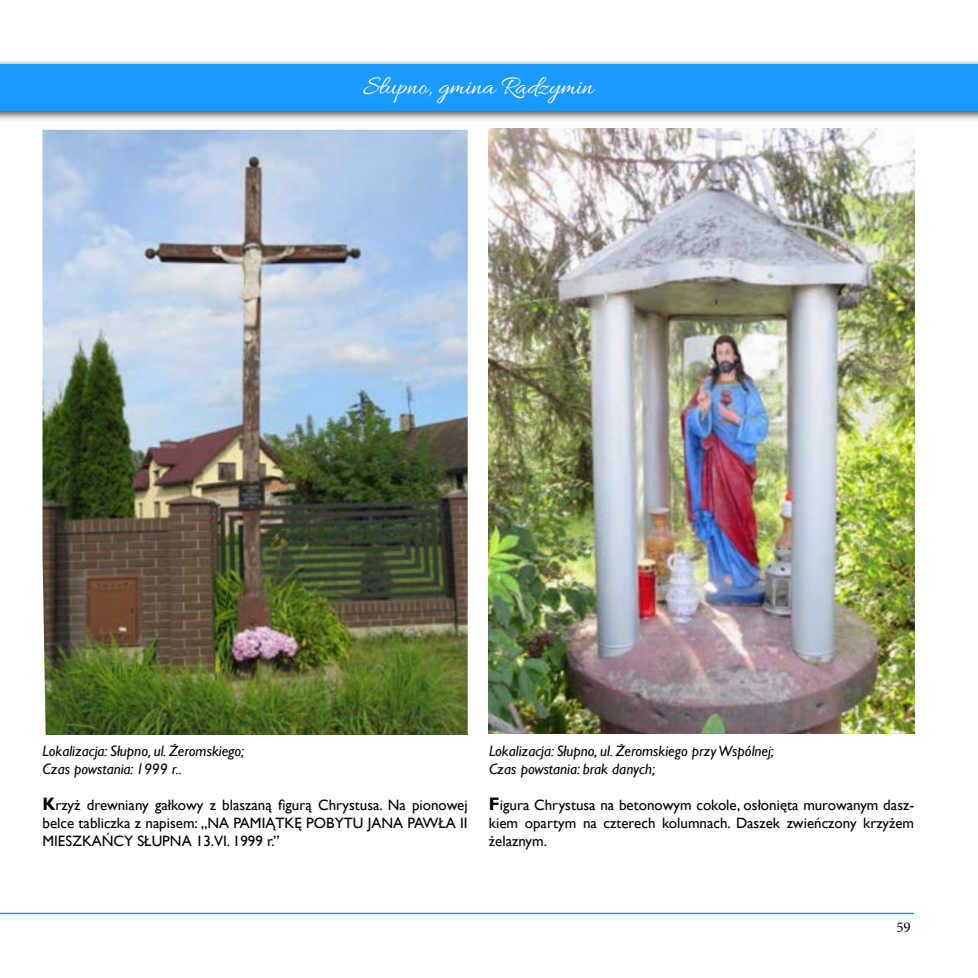
<style>
.page{position:relative;width:978px;height:978px;background:#fff}
.page>*{position:absolute;margin:0;border:0;box-sizing:border-box;transform-origin:0 0}
.t1{font:27px "Allura";color:#fff}
.t2{font:15px/18px "Gill Sans";color:#000;text-align:justify}
.t3{font:italic 15px/18px "Gill Sans";color:#000}
.t4{font:15px "Minion Pro";color:#000}
.s1{font-weight:700;font-size:18px}
</style>
<div class="page">
<div style="left:0;top:59px;width:978px;height:63px;background:#000;opacity:.75"></div>
<div style="left:0;top:64px;width:978px;height:47px;background:#1a9aff"></div>
<img style="left:43px;top:130px;width:425px;height:605px">
<img style="left:489px;top:128px;width:425px;height:605px">
<hr style="left:0;top:913px;width:914px;height:1px;background:#1a9aff">
<h1 class="t1" style="left:363px;top:72px;width:232px">Słupno, gmina Radzymin</h1>
<p class="t3" style="left:43px;top:742px;width:203px">Lokalizacja: Słupno, ul. Żeromskiego;<br>Czas powstania: 1999 r..</p>
<p class="t2" style="left:43px;top:796px;width:427px"><span class="s1">K</span>rzyż drewniany gałkowy z blaszaną figurą Chrystusa. Na pionowej belce tabliczka z napisem: „NA PAMIĄTKĘ POBYTU JANA PAWŁA II MIESZKAŃCY SŁUPNA 13.VI. 1999 r.”</p>
<p class="t3" style="left:489px;top:742px;width:286px">Lokalizacja: Słupno, ul. Żeromskiego przy Wspólnej;<br>Czas powstania: brak danych;</p>
<p class="t2" style="left:489px;top:796px;width:427px"><span class="s1">F</span>igura Chrystusa na betonowym cokole, osłonięta murowanym dasz&shy;kiem opartym na czterech kolumnach. Daszek zwieńczony krzyżem żelaznym.</p>
<p class="t4" style="left:896px;top:917px;width:16px">59</p>
</div>
